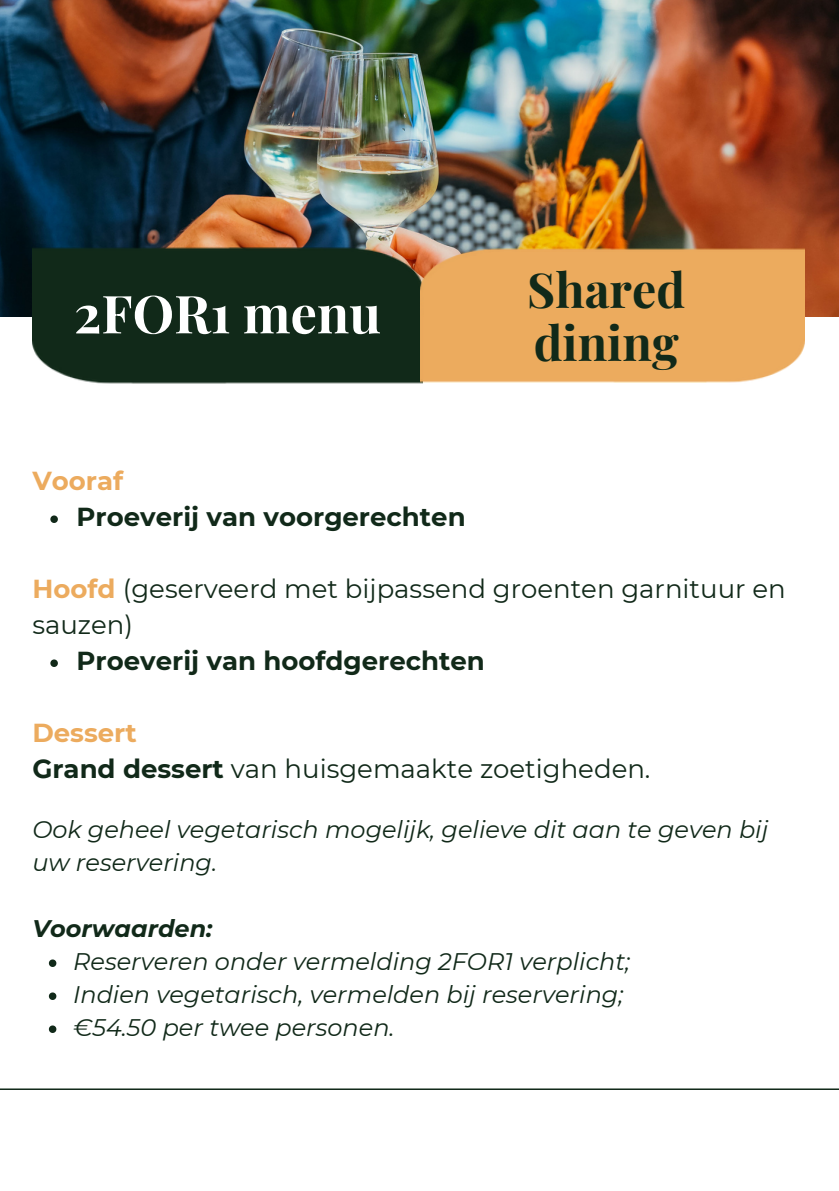
<style>
.page{position:relative;width:839px;height:1191px;background:#fff}
.page>*{position:absolute;margin:0;border:0;box-sizing:border-box;transform-origin:0 0}
.t1{font:700 52.6px "Playfair Display";color:#fff}
.t2{font:700 48.2px/52.4px "Playfair Display";color:#112919}
.t3{font:26px/36px "Montserrat";color:#112919}
.t4{font:700 26px "Montserrat";color:#112919}
.t5{font:700 26px "Montserrat";color:#ecab5e}
.t6{font:italic 24px/33px "Montserrat";color:#112919}
.t7{font:italic 700 24px "Montserrat";color:#112919}
.s1{font-weight:700;color:#ecab5e}
.s2{font-weight:700}
</style>
<div class="page">
<img style="left:0;top:0;width:838px;height:316px">
<img style="left:32px;top:121px;width:390px;height:263px">
<img style="left:420px;top:124px;width:384px;height:260px">
<svg style="left:50px;top:515px;width:8px;height:8px"></svg>
<svg style="left:50px;top:659px;width:8px;height:8px"></svg>
<svg style="left:49px;top:959px;width:7px;height:8px"></svg>
<svg style="left:49px;top:992px;width:7px;height:8px"></svg>
<svg style="left:49px;top:1025px;width:7px;height:8px"></svg>
<hr style="left:0;top:1088px;width:838px;height:2px;background:#112919">
<h1 class="t1" style="left:74px;top:277px;width:308px">2FOR1 menu</h1>
<h1 class="t5" style="left:32px;top:465px;width:92px">Vooraf</h1>
<h2 class="t4" style="left:77px;top:501px;width:390px">Proeverij van voorgerechten</h2>
<p class="t2" style="left:527px;top:262px;width:159px">Shared dining</p>
<p class="t3" style="left:32px;top:571px;width:754px"><span class="s1">Hoofd</span> (geserveerd met bijpassend groenten garnituur en sauzen)</p>
<p class="t4" style="left:77px;top:645px;width:410px">Proeverij van hoofdgerechten</p>
<p class="t5" style="left:32px;top:717px;width:106px">Dessert</p>
<p class="t3" style="left:32px;top:751px;width:619px"><span class="s2">Grand dessert</span> van huisgemaakte zoetigheden.</p>
<p class="t6" style="left:32px;top:813px;width:737px">Ook geheel vegetarisch mogelijk, gelieve dit aan te geven bij uw reservering.</p>
<p class="t7" style="left:32px;top:914px;width:182px">Voorwaarden:</p>
<h2 class="t6" style="left:73px;top:945px;width:558px">Reserveren onder vermelding 2FOR1 verplicht;</h2>
<p class="t6" style="left:73px;top:978px;width:551px">Indien vegetarisch, vermelden bij reservering;</p>
<p class="t6" style="left:73px;top:1011px;width:323px">€54.50 per twee personen.</p>
</div>
